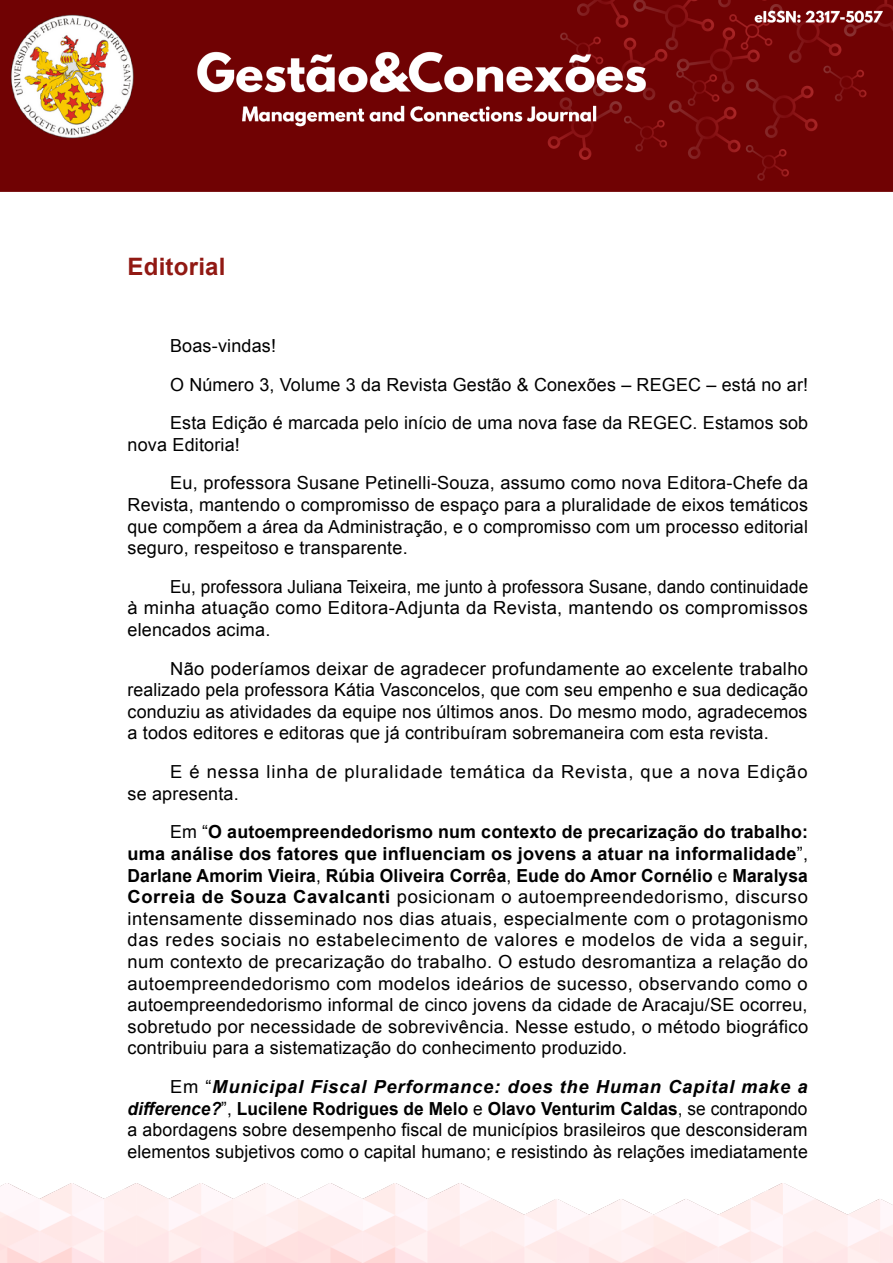
<style>
.page{position:relative;width:893px;height:1263px;background:#fff}
.page>*{position:absolute;margin:0;border:0;box-sizing:border-box;transform-origin:0 0}
.t1{font:700 24px "Arial";letter-spacing:.01em;color:#911913}
.t2{font:18px/21.6px "Arial";letter-spacing:.01em;color:#000;text-align:justify}
.t3{font:18px/21.6px "Arial";letter-spacing:.01em;color:#000;text-align:justify;scale:.95 1}
.t4{font:18px/21.6px "Arial";letter-spacing:.045em;color:#000}
.s1{font-weight:700}
.s2{font-weight:700;font-style:italic}
</style>
<div class="page">
<img style="left:0;top:0;width:893px;height:192px">
<img style="left:0;top:1183px;width:893px;height:80px">
<h1 class="t1" style="left:128px;top:250px;width:99px">Editorial</h1>
<p class="t2" style="left:170px;top:327px;width:640px;line-height:38.5px;text-align:left">Boas-vindas!<br>O Número 3, Volume 3 da Revista Gestão &amp; Conexões – REGEC – está no ar!<br>Esta Edição é marcada pelo início de uma nova fase da REGEC. Estamos sob</p>
<p class="t2" style="left:170px;top:425px;width:640px;line-height:38.5px;text-indent:-43px">nova Editoria!<br>Eu, professora Susane Petinelli-Souza, assumo como nova Editora-Chefe da</p>
<p class="t2" style="left:128px;top:494px;width:682px">Revista, mantendo o compromisso de espaço para a pluralidade de eixos temáticos que compõem a área da Administração, e o compromisso com um processo editorial seguro, respeitoso e transparente.</p>
<p class="t3" style="left:128px;top:576px;width:718px;text-indent:43px">Eu, professora Juliana Teixeira, me junto à professora Susane, dando continuidade à minha atuação como Editora-Adjunta da Revista, mantendo os compromissos elencados acima.</p>
<p class="t2" style="left:128px;top:658px;width:682px;text-indent:43px">Não poderíamos deixar de agradecer profundamente ao excelente trabalho realizado pela professora Kátia Vasconcelos, que com seu empenho e sua dedicação conduziu as atividades da equipe nos últimos anos. Do mesmo modo, agradecemos a todos editores e editoras que já contribuíram sobremaneira com esta revista.</p>
<p class="t4" style="left:128px;top:761px;width:681px;text-indent:43px">E é nessa linha de pluralidade temática da Revista, que a nova Edição se apresenta.</p>
<p class="t2" style="left:128px;top:821px;width:682px;text-indent:43px">Em “<span class="s1">O autoempreendedorismo num contexto de precarização do trabalho: uma análise dos fatores que influenciam os jovens a atuar na informalidade</span>”, <span class="s1">Darlane Amorim Vieira</span>, <span class="s1">Rúbia Oliveira Corrêa</span>, <span class="s1">Eude do Amor Cornélio</span> e <span class="s1">Maralysa Correia de Souza Cavalcanti</span> posicionam o autoempreendedorismo, discurso intensamente disseminado nos dias atuais, especialmente com o protagonismo das redes sociais no estabelecimento de valores e modelos de vida a seguir, num contexto de precarização do trabalho. O estudo desromantiza a relação do autoempreendedorismo com modelos ideários de sucesso, observando como o autoempreendedorismo informal de cinco jovens da cidade de Aracaju/SE ocorreu, sobretudo por necessidade de sobrevivência. Nesse estudo, o método biográfico contribuiu para a sistematização do conhecimento produzido.</p>
<p class="t2" style="left:128px;top:1076px;width:682px;text-indent:43px">Em “<span class="s2">Municipal Fiscal Performance: does the Human Capital make a difference?</span>”, <span class="s1">Lucilene Rodrigues de Melo</span> e <span class="s1">Olavo Venturim Caldas</span>, se contrapondo a abordagens sobre desempenho fiscal de municípios brasileiros que desconsideram elementos subjetivos como o capital humano; e resistindo às relações imediatamente</p>
</div>
